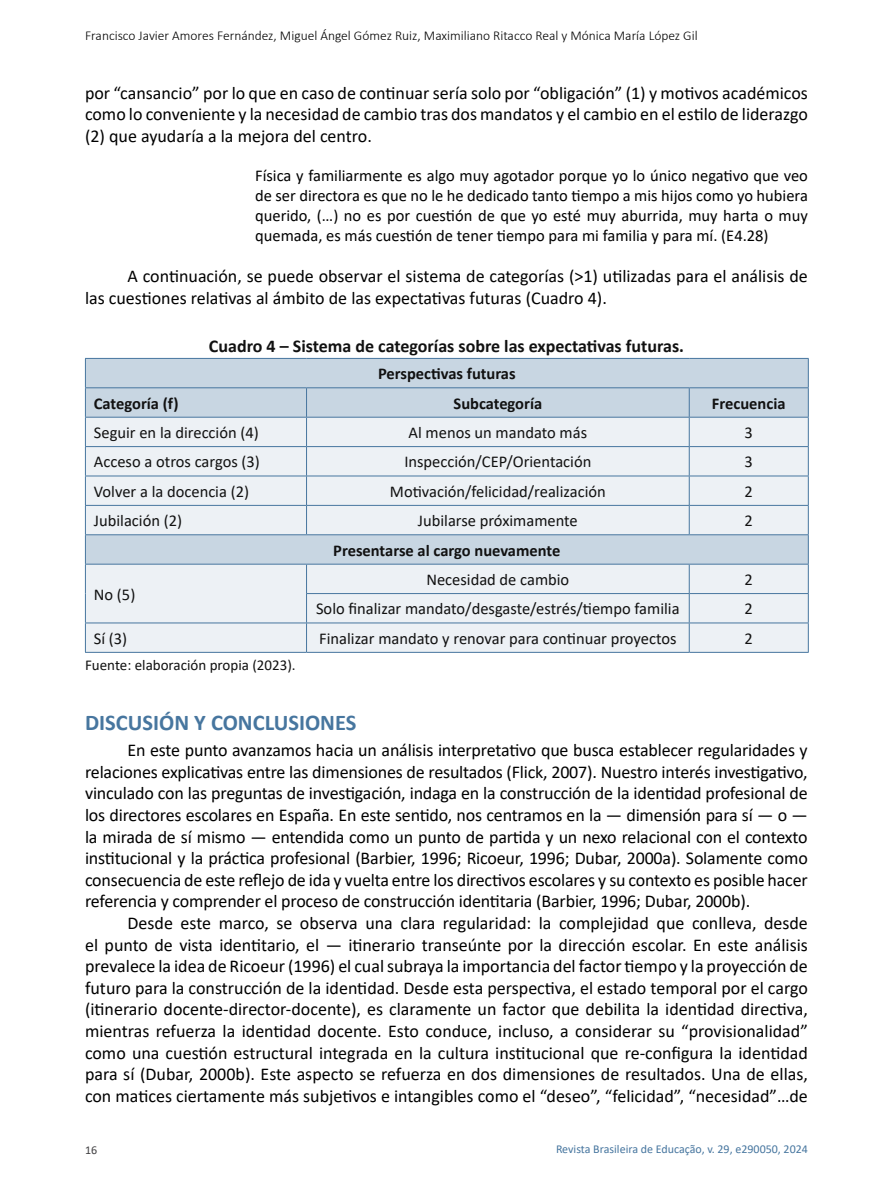
<style>
.page{position:relative;width:893px;height:1191px;background:#fff}
.page>*{position:absolute;margin:0;border:0;box-sizing:border-box;transform-origin:0 0}
.t1{font:700 22.5px "Calibri";color:#47769f}
.t2{font:18px/21.6px "Calibri";color:#000;text-align:justify}
.t3{font:700 18px "Calibri";color:#111}
.t4{font:16.5px "Calibri";color:#111}
.t5{font:16.5px/19.8px "Calibri";color:#000;text-align:justify}
.t6{font:700 16.5px "Calibri";color:#111}
.t7{font:15px "Calibri";color:#111}
.t8{font:300 13.5px "Calibri";color:#000}
.t9{font:12px "Calibri";color:#47769f}
.t10{font:12px "Calibri";color:#414042}
</style>
<div class="page">
<div style="left:86px;top:359px;width:722px;height:58px;background:#c8d6e2"></div>
<svg style="left:86px;top:418px;width:722px;height:234px;background:#e6ecf1"></svg>
<hr style="left:85px;top:358px;width:222px;height:1px;background:#47769f">
<hr style="left:307px;top:358px;width:382px;height:1px;background:#47769f">
<hr style="left:689px;top:358px;width:120px;height:1px;background:#47769f">
<hr style="left:85px;top:387px;width:222px;height:1px;background:#47769f">
<hr style="left:307px;top:387px;width:382px;height:1px;background:#47769f">
<hr style="left:689px;top:387px;width:120px;height:1px;background:#47769f">
<hr style="left:85px;top:417px;width:222px;height:1px;background:#47769f">
<hr style="left:307px;top:417px;width:382px;height:1px;background:#47769f">
<hr style="left:689px;top:417px;width:120px;height:1px;background:#47769f">
<hr style="left:85px;top:446px;width:222px;height:1px;background:#47769f">
<hr style="left:307px;top:446px;width:382px;height:1px;background:#47769f">
<hr style="left:689px;top:446px;width:120px;height:1px;background:#47769f">
<hr style="left:85px;top:475px;width:222px;height:1px;background:#47769f">
<hr style="left:307px;top:475px;width:382px;height:1px;background:#47769f">
<hr style="left:689px;top:475px;width:120px;height:1px;background:#47769f">
<hr style="left:85px;top:505px;width:222px;height:1px;background:#47769f">
<hr style="left:307px;top:505px;width:382px;height:1px;background:#47769f">
<svg style="left:306px;top:388px;width:1px;height:146px"></svg>
<hr style="left:689px;top:505px;width:120px;height:1px;background:#47769f">
<svg style="left:689px;top:388px;width:1px;height:146px"></svg>
<hr style="left:85px;top:534px;width:222px;height:1px;background:#47769f">
<hr style="left:307px;top:534px;width:382px;height:1px;background:#47769f">
<hr style="left:689px;top:534px;width:120px;height:1px;background:#47769f">
<hr style="left:85px;top:564px;width:222px;height:1px;background:#47769f">
<hr style="left:307px;top:564px;width:382px;height:1px;background:#47769f">
<hr style="left:689px;top:564px;width:120px;height:1px;background:#47769f">
<hr style="left:306px;top:593px;width:383px;height:1px;background:#47769f">
<hr style="left:689px;top:593px;width:120px;height:1px;background:#47769f">
<hr style="left:85px;top:622px;width:222px;height:1px;background:#47769f">
<svg style="left:85px;top:359px;width:1px;height:293px"></svg>
<hr style="left:307px;top:622px;width:382px;height:1px;background:#47769f">
<svg style="left:306px;top:564px;width:1px;height:88px"></svg>
<hr style="left:689px;top:622px;width:120px;height:1px;background:#47769f">
<svg style="left:689px;top:564px;width:1px;height:88px"></svg>
<svg style="left:808px;top:359px;width:1px;height:293px"></svg>
<hr style="left:85px;top:652px;width:222px;height:1px;background:#47769f">
<hr style="left:307px;top:652px;width:382px;height:1px;background:#47769f">
<hr style="left:689px;top:652px;width:120px;height:1px;background:#47769f">
<p class="t8" style="left:85px;top:27px;width:614px">Francisco Javier Amores Fernández, Miguel Ángel Gómez Ruiz, Maximiliano Ritacco Real y Mónica María López Gil</p>
<p class="t2" style="left:85px;top:81px;width:724px">por “cansancio” por lo que en caso de continuar sería solo por “obligación” (1) y motivos académicos como lo conveniente y la necesidad de cambio tras dos mandatos y el cambio en el estilo de liderazgo (2) que ayudaría a la mejora del centro.</p>
<p class="t5" style="left:255px;top:166px;width:554px">Física y familiarmente es algo muy agotador porque yo lo único negativo que veo de ser directora es que no le he dedicado tanto tiempo a mis hijos como yo hubiera querido, (…) no es por cuestión de que yo esté muy aburrida, muy harta o muy quemada, es más cuestión de tener tiempo para mi familia y para mí. (E4.28)</p>
<p class="t2" style="left:85px;top:265px;width:724px;text-indent:43px">A continuación, se puede observar el sistema de categorías (&gt;1) utilizadas para el análisis de las cuestiones relativas al ámbito de las expectativas futuras (Cuadro 4).</p>
<p class="t3" style="left:209px;top:333px;width:477px">Cuadro 4 – Sistema de categorías sobre las expectativas futuras.</p>
<p class="t6" style="left:378px;top:362px;width:139px">Perspectivas futuras</p>
<p class="t6" style="left:94px;top:391px;width:86px">Categoría (f)</p>
<p class="t6" style="left:453px;top:391px;width:90px">Subcategoría</p>
<p class="t6" style="left:712px;top:391px;width:75px">Frecuencia</p>
<p class="t4" style="left:94px;top:421px;width:166px">Seguir en la dirección (4)</p>
<p class="t4" style="left:409px;top:421px;width:180px">Al menos un mandato más</p>
<p class="t4" style="left:745px;top:421px;width:10px">3</p>
<p class="t4" style="left:94px;top:450px;width:167px">Acceso a otros cargos (3)</p>
<p class="t4" style="left:404px;top:450px;width:189px">Inspección/CEP/Orientación</p>
<p class="t4" style="left:745px;top:450px;width:10px">3</p>
<p class="t4" style="left:94px;top:480px;width:157px">Volver a la docencia (2)</p>
<p class="t4" style="left:390px;top:480px;width:217px">Motivación/felicidad/realización</p>
<p class="t4" style="left:745px;top:480px;width:10px">2</p>
<p class="t4" style="left:94px;top:509px;width:90px">Jubilación (2)</p>
<p class="t4" style="left:418px;top:509px;width:161px">Jubilarse próximamente</p>
<p class="t4" style="left:745px;top:509px;width:10px">2</p>
<p class="t6" style="left:333px;top:538px;width:229px">Presentarse al cargo nuevamente</p>
<p class="t4" style="left:94px;top:583px;width:43px">No (5)</p>
<p class="t4" style="left:426px;top:568px;width:144px">Necesidad de cambio</p>
<p class="t4" style="left:744px;top:568px;width:10px">2</p>
<p class="t4" style="left:316px;top:597px;width:365px">Solo finalizar mandato/desgaste/estrés/tiempo familia</p>
<p class="t4" style="left:744px;top:597px;width:10px">2</p>
<p class="t4" style="left:94px;top:627px;width:35px">Sí (3)</p>
<p class="t4" style="left:319px;top:627px;width:359px">Finalizar mandato y renovar para continuar proyectos</p>
<p class="t4" style="left:744px;top:627px;width:10px">2</p>
<p class="t7" style="left:85px;top:655px;width:212px">Fuente: elaboración propia (2023).</p>
<p class="t1" style="left:85px;top:707px;width:273px">DISCUSIÓN Y CONCLUSIONES</p>
<p class="t2" style="left:85px;top:739px;width:724px;text-indent:43px">En este punto avanzamos hacia un análisis interpretativo que busca establecer regularidades y relaciones explicativas entre las dimensiones de resultados (Flick, 2007). Nuestro interés investigativo, vinculado con las preguntas de investigación, indaga en la construcción de la identidad profesional de los directores escolares en España. En este sentido, nos centramos en la — dimensión para sí — o — la mirada de sí mismo — entendida como un punto de partida y un nexo relacional con el contexto institucional y la práctica profesional (Barbier, 1996; Ricoeur, 1996; Dubar, 2000a). Solamente como consecuencia de este reflejo de ida y vuelta entre los directivos escolares y su contexto es posible hacer referencia y comprender el proceso de construcción identitaria (Barbier, 1996; Dubar, 2000b).</p>
<p class="t2" style="left:85px;top:911px;width:724px;text-indent:43px">Desde este marco, se observa una clara regularidad: la complejidad que conlleva, desde el punto de vista identitario, el — itinerario transeúnte por la dirección escolar. En este análisis prevalece la idea de Ricoeur (1996) el cual subraya la importancia del factor tiempo y la proyección de futuro para la construcción de la identidad. Desde esta perspectiva, el estado temporal por el cargo (itinerario docente-director-docente), es claramente un factor que debilita la identidad directiva, mientras refuerza la identidad docente. Esto conduce, incluso, a considerar su “provisionalidad” como una cuestión estructural integrada en la cultura institucional que re-configura la identidad para sí (Dubar, 2000b). Este aspecto se refuerza en dos dimensiones de resultados. Una de ellas, con matices ciertamente más subjetivos e intangibles como el “deseo”, “felicidad”, “necesidad”…de</p>
<p class="t10" style="left:85px;top:1141px;width:14px">16</p>
<p class="t9" style="left:556px;top:1141px;width:253px">Revista Brasileira de Educação, v. 29, e290050, 2024</p>
</div>
